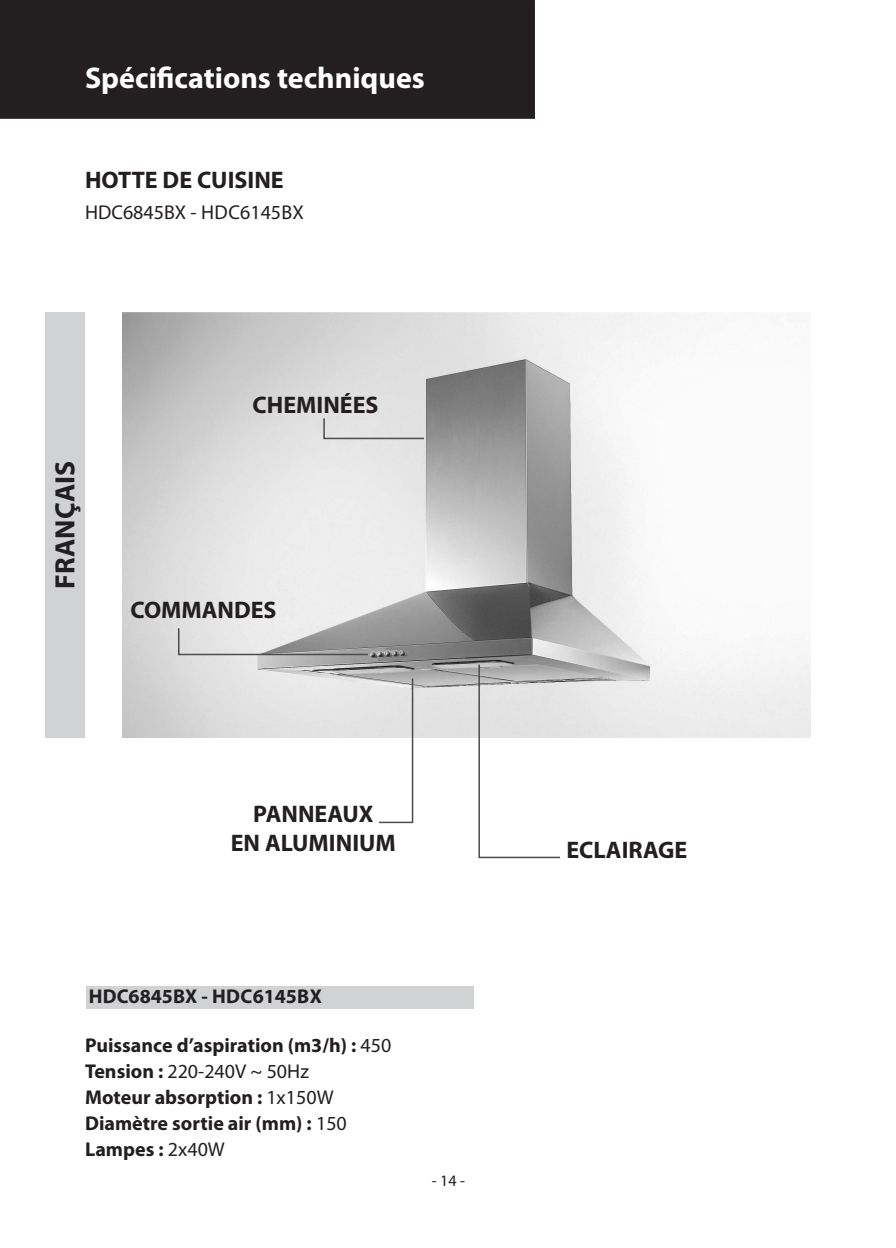
<style>
.page{position:relative;width:896px;height:1248px;background:#fff}
.page>*{position:absolute;margin:0;border:0;box-sizing:border-box;transform-origin:0 0}
.t1{font:700 30px "Myriad Pro";color:#fff}
.LINGUA_FILETTO_GRIGI{font:700 28px "Myriad Pro";color:#231f20}
.t2{font:700 24px "Myriad Pro";color:#231f20}
.CARATTERISTICHE{font:700 20px "Myriad Pro";color:#231f20}
.CARATTERISTICHE-2{font:20px "Myriad Pro";color:#231f20}
.t3{font:16px "Myriad Pro";color:#231f20}
.s1{font-weight:400}
.s2{font-weight:700}
</style>
<div class="page">
<div style="left:0;top:1px;width:534px;height:117px;background:#231f20"></div>
<div style="left:0;top:0;width:535px;height:119px;border:1px solid #231f20"></div>
<div style="left:45px;top:312px;width:40px;height:425px;background:#d1d2d4"></div>
<img style="left:122px;top:312px;width:689px;height:425px">
<svg style="left:322px;top:417px;width:103px;height:23px"></svg>
<svg style="left:177px;top:626px;width:192px;height:30px"></svg>
<svg style="left:377px;top:677px;width:37px;height:146px"></svg>
<svg style="left:478px;top:663px;width:83px;height:195px"></svg>
<div style="left:86px;top:985px;width:387px;height:23px;background:#d1d2d4"></div>
<p class="t1" style="left:85px;top:59px;width:341px">Spécifications techniques</p>
<p class="t2" style="left:85px;top:164px;width:200px">HOTTE DE CUISINE</p>
<p class="CARATTERISTICHE-2" style="left:85px;top:200px;width:13px">HDC</p>
<p class="CARATTERISTICHE-2" style="left:123px;top:200px;width:182px">6845BX - hdc6145bx</p>
<p class="LINGUA_FILETTO_GRIGI" style="left:47px;top:588px;width:129px;rotate:-90deg">FRANÇAIS</p>
<p class="t2" style="left:252px;top:389px;width:127px">CHEMINÉES</p>
<p class="t2" style="left:130px;top:594px;width:148px">COMMANDES</p>
<p class="t2" style="left:253px;top:798px;width:122px">PANNEAUX</p>
<p class="t2" style="left:231px;top:827px;width:167px">EN ALUMINIUM</p>
<p class="t2" style="left:566px;top:833px;width:122px">ECLAIRAGE</p>
<p class="CARATTERISTICHE" style="left:89px;top:983px;width:137px">HDC6845BX - hdc</p>
<p class="CARATTERISTICHE" style="left:253px;top:983px;width:58px">6145bx</p>
<p class="CARATTERISTICHE" style="left:85px;top:1032px;width:308px">Puissance d’aspiration (m3/h) : <span class="s1">450</span></p>
<p class="CARATTERISTICHE-2" style="left:85px;top:1059px;width:225px"><span class="s2">Tension :</span> 220-240V ~ 50Hz</p>
<p class="CARATTERISTICHE" style="left:85px;top:1084px;width:250px">Moteur absorption : <span class="s1">1x150W</span></p>
<p class="CARATTERISTICHE" style="left:85px;top:1110px;width:263px">Diamètre sortie air (mm) : <span class="s1">150</span></p>
<p class="CARATTERISTICHE" style="left:85px;top:1136px;width:141px">Lampes : <span class="s1">2x40W</span></p>
<p class="t3" style="left:432px;top:1170px;width:35px">- 14 -</p>
</div>
